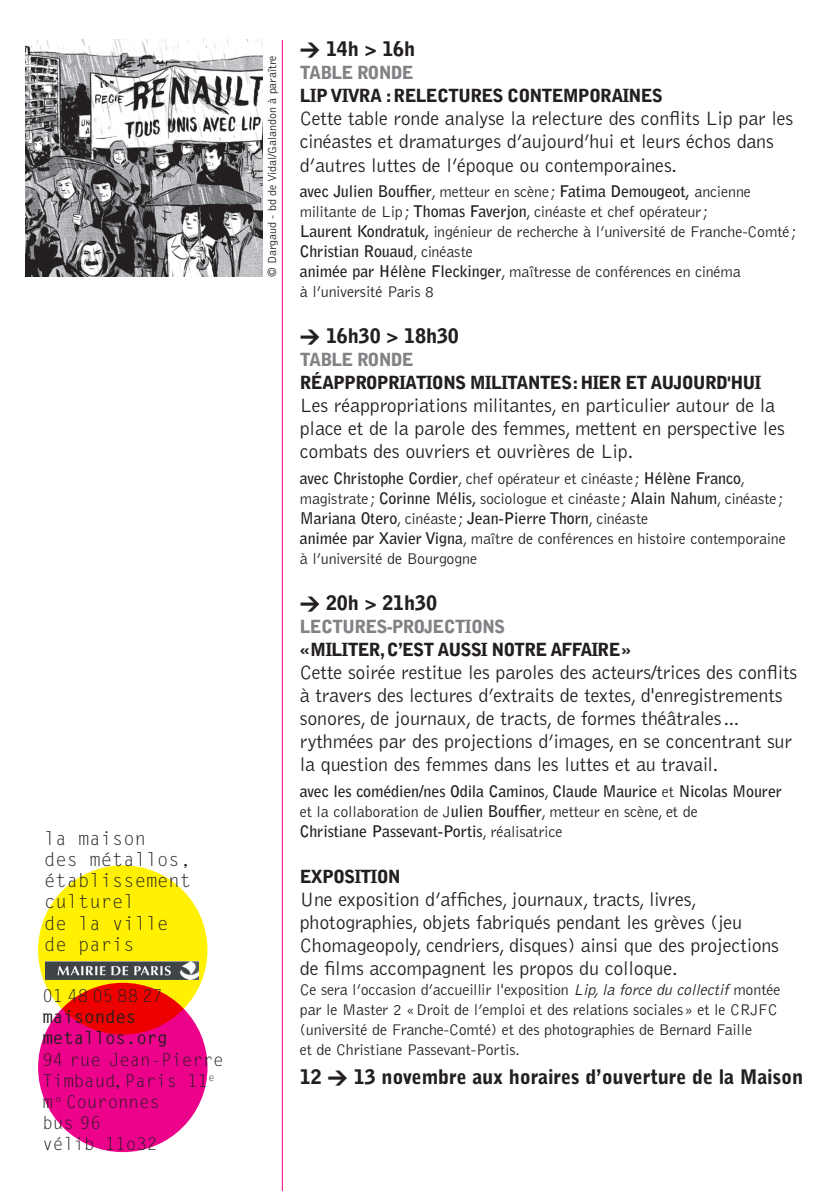
<style>
.page{position:relative;width:840px;height:1191px;background:#fff}
.page>*{position:absolute;margin:0;border:0;box-sizing:border-box;transform-origin:0 0}
.TXT{font:300 20px/23px "Bell Gothic";letter-spacing:-.01em;color:#231f20}
.TXT-2{font:900 20px "Bell Gothic";letter-spacing:-.01em;color:#231f20}
.t1{font:18.8px "Letter Gothic Std";color:#231f20}
.TXT-3{font:900 18px "Bell Gothic";letter-spacing:-.05em;color:#231f20}
.TXT-4{font:900 18px "Bell Gothic";letter-spacing:-.05em;color:#808285}
.t2{font:17.6px/21.2px "Letter Gothic Std";letter-spacing:-.01em;color:#231f20}
.t3{font:700 17.6px/21.2px "Letter Gothic Std";letter-spacing:-.01em;color:#231f20}
.TXT-5{font:300 16px/20px "Bell Gothic";letter-spacing:-.01em;color:#231f20}
.TXT-6{font:700 16px/20px "Bell Gothic";letter-spacing:-.01em;color:#231f20}
.TITRE{font:300 12px "Bell Gothic";letter-spacing:-.01em;color:#231f20}
.s1{font-size:11.8px}
.s2{font-family:"DIN"}
.s3{font-weight:700}
.s4{font-weight:300}
.s5{font-style:italic}
</style>
<div class="page">
<div style="left:38px;top:865px;width:169px;height:169px;background:#fff101;border-radius:50%"></div>
<svg style="left:38px;top:982px;width:169px;height:170px;background:#ed0370"></svg>
<img style="left:45px;top:961px;width:153px;height:18px">
<hr style="left:282px;top:40px;width:1px;height:1151px;background:#ed028c">
<img style="left:25px;top:40px;width:237px;height:237px">
<p class="t1" style="left:44px;top:827px;width:103px">la maison</p>
<p class="t1" style="left:44px;top:848px;width:148px">des métallos,</p>
<p class="t1" style="left:44px;top:869px;width:148px">établissement</p>
<p class="t1" style="left:44px;top:891px;width:92px">culturel</p>
<p class="t1" style="left:44px;top:912px;width:126px">de la ville</p>
<p class="t1" style="left:44px;top:933px;width:92px">de paris</p>
<p class="t2" style="left:42px;top:985px;width:122px">01 48 05 88 27</p>
<p class="t3" style="left:42px;top:1006px;width:127px">maisondes metallos.org</p>
<p class="t2" style="left:42px;top:1049px;width:183px">94 rue Jean-Pierre</p>
<p class="t2" style="left:42px;top:1070px;width:173px">Timbaud, Paris 11<sup>e</sup></p>
<p class="t2" style="left:42px;top:1091px;width:119px">m <span class="s1">°</span> Couronnes</p>
<p class="t2" style="left:42px;top:1112px;width:116px">bus 96 vélib 11o32</p>
<p class="TITRE" style="left:265px;top:277px;width:223px;rotate:-90deg">© Dargaud - bd de Vidal/Galandon à paraître</p>
<p class="TXT-2" style="left:299px;top:38px;width:117px"><span class="s2">&gt;</span> 14h &gt; 16h</p>
<p class="TXT-4" style="left:299px;top:62px;width:116px">TABLE RONDE</p>
<p class="TXT-3" style="left:299px;top:85px;width:364px">LIP VIVRA : RELECTURES CONTEMPORAINES</p>
<p class="TXT" style="left:299px;top:108px;width:495px">Cette table ronde analyse la relecture des conflits Lip par les cinéastes et dramaturges d’aujourd’hui et leurs échos dans d’autres luttes de l’époque ou contemporaines.</p>
<p class="TXT-5" style="left:299px;top:182px;width:498px"><span class="s3">avec Julien Bouffier</span>, metteur en scène; <span class="s3">Fatima Demougeot,</span> ancienne militante de Lip; <span class="s3">Thomas Faverjon</span>, cinéaste et chef opérateur;<br><span class="s3">Laurent Kondratuk,</span> ingénieur de recherche à l’université de Franche-Comté; <span class="s3">Christian Rouaud</span>, cinéaste<br><span class="s3">animée par Hélène Fleckinger</span>, maîtresse de conférences en cinéma<br>à l’université Paris 8</p>
<p class="TXT-2" style="left:299px;top:324px;width:161px"><span class="s2">&gt;</span> 16h30 &gt; 18h30</p>
<p class="TXT-4" style="left:299px;top:349px;width:116px">TABLE RONDE</p>
<p class="TXT-3" style="left:299px;top:372px;width:463px">RÉAPPROPRIATIONS MILITANTES: HIER ET AUJOURD'HUI</p>
<p class="TXT" style="left:299px;top:394px;width:486px">Les réappropriations militantes, en particulier autour de la place et de la parole des femmes, mettent en perspective les combats des ouvriers et ouvrières de Lip.</p>
<p class="TXT-5" style="left:299px;top:469px;width:485px"><span class="s3">avec Christophe Cordier</span>, chef opérateur et cinéaste; <span class="s3">Hélène Franco</span>, magistrate; <span class="s3">Corinne Mélis,</span> sociologue et cinéaste; <span class="s3">Alain Nahum</span>, cinéaste;<br><span class="s3">Mariana Otero</span>, cinéaste; <span class="s3">Jean-Pierre Thorn</span>, cinéaste</p>
<p class="TXT-5" style="left:299px;top:529px;width:487px"><span class="s3">animée par Xavier Vigna</span>, maître de conférences en histoire contemporaine à l’université de Bourgogne</p>
<p class="TXT-2" style="left:299px;top:591px;width:139px"><span class="s2">&gt;</span> 20h &gt; 21h30</p>
<p class="TXT-4" style="left:299px;top:616px;width:207px">LECTURES-PROJECTIONS</p>
<p class="TXT-3" style="left:299px;top:639px;width:333px">«MILITER, C’EST AUSSI NOTRE AFFAIRE»</p>
<p class="TXT" style="left:299px;top:661px;width:498px">Cette soirée restitue les paroles des acteurs/trices des conflits à travers des lectures d’extraits de textes, d'enregistrements sonores, de journaux, de tracts, de formes théâtrales… rythmées par des projections d’images, en se concentrant sur la question des femmes dans les luttes et au travail.</p>
<p class="TXT-6" style="left:299px;top:781px;width:483px">avec les comédien/nes Odila Caminos<span class="s4">,</span> Claude Maurice <span class="s4">et</span> Nicolas Mourer <span class="s4">et la collaboration de J</span>ulien Bouffier<span class="s4">, metteur en scène, et de<br></span>Christiane Passevant-Portis<span class="s4">, réalisatrice</span></p>
<p class="TXT-3" style="left:299px;top:865px;width:102px">EXPOSITION</p>
<p class="TXT" style="left:299px;top:888px;width:480px">Une exposition d’affiches, journaux, tracts, livres, photographies, objets fabriqués pendant les grèves (jeu<br>Chomageopoly, cendriers, disques) ainsi que des projections</p>
<p class="TXT" style="left:299px;top:957px;width:379px">de films accompagnent les propos du colloque.</p>
<p class="TXT-5" style="left:299px;top:980px;width:482px">Ce sera l’occasion d’accueillir l'exposition <span class="s5">Lip,la forcedu collectif</span>montée par le Master 2 «Droit de l’emploi et des relations sociales» et le CRJFC (université de Franche-Comté) et des photographies de Bernard Faille<br>et de Christiane Passevant-Portis.</p>
<p class="TXT-2" style="left:299px;top:1064px;width:504px">12 <span class="s2">&gt;</span> 13 novembre aux horaires d’ouverture de la Maison</p>
</div>
